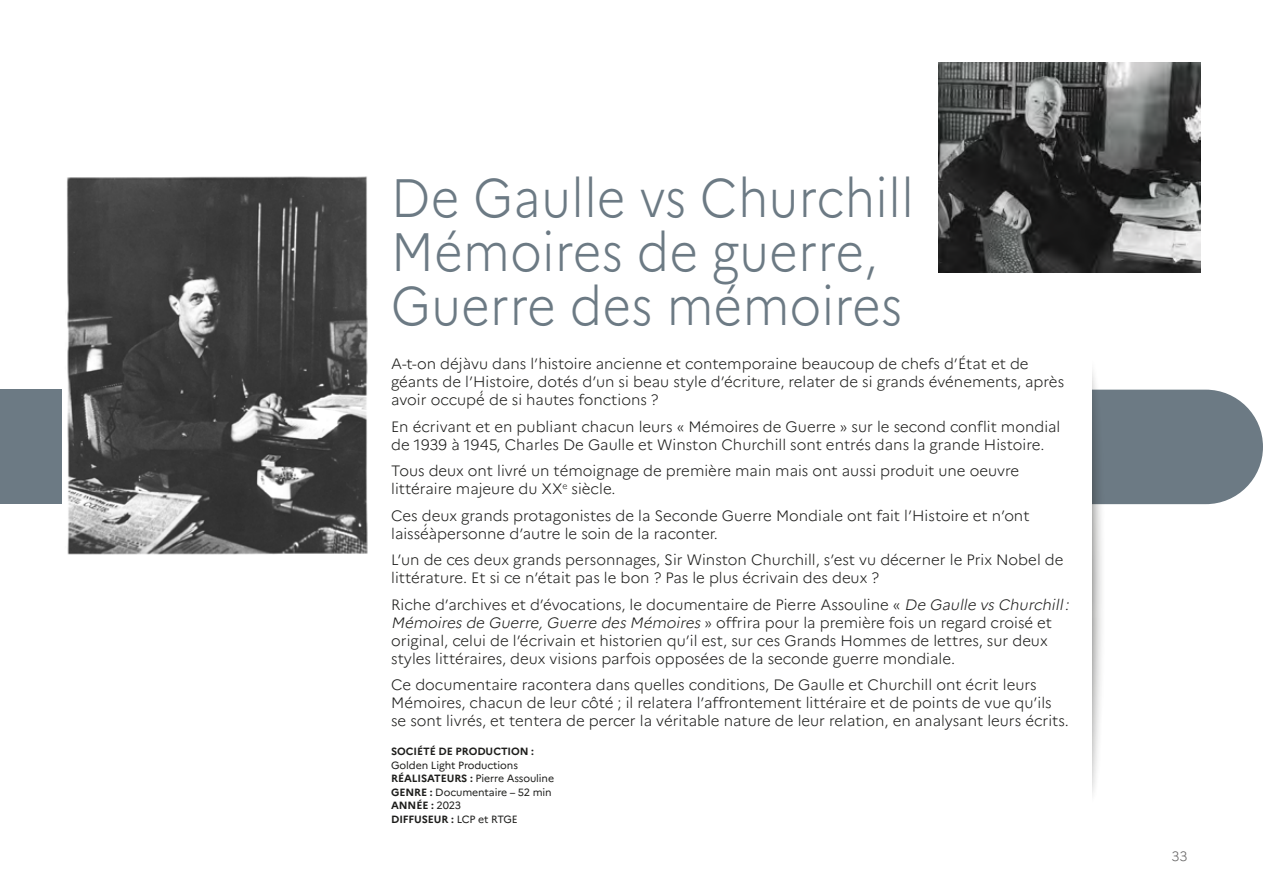
<style>
.page{position:relative;width:1263px;height:893px;background:#fff}
.page>*{position:absolute;margin:0;border:0;box-sizing:border-box;transform-origin:0 0}
.t1{font:300 54px/54px "Marianne";letter-spacing:.01em;color:#6c7a84;scale:.9 1}
.t2{font:300 15px/18px "Marianne";color:#1d1d1b}
.t3{font:300 13.5px "Marianne";color:#646363}
.t4{font:10.5px/13.5px "Marianne";letter-spacing:-.01em;color:#1d1d1b}
.t5{font:700 10.5px "Marianne";letter-spacing:-.01em;color:#1d1d1b}
.s1{font-style:italic}
.s2{font-weight:700}
</style>
<div class="page">
<svg style="left:1106px;top:390px;width:157px;height:114px;background:#77848d"></svg>
<div style="left:0;top:390px;width:767px;height:114px;background:#6c7a84"></div>
<div style="left:1056px;top:355px;width:50px;height:456px;background:#1d1d1b;opacity:.75"></div>
<div style="left:349px;top:343px;width:743px;height:480px;background:#fff"></div>
<img style="left:63px;top:176px;width:305px;height:379px">
<img style="left:938px;top:63px;width:262px;height:209px">
<h1 class="t1" style="left:391px;top:171px;width:582px">De Gaulle vs Churchill<br>Mémoires de guerre,<br>Guerre des mémoires</h1>
<p class="t2" style="left:391px;top:355px;width:674px">A-t-on déjàvu dans l’histoire ancienne et contemporaine beaucoup de chefs d’État et de géants de l’Histoire, dotés d’un si beau style d’écriture, relater de si grands événements, après avoir occupé́ de si hautes fonctions ?</p>
<p class="t2" style="left:391px;top:417px;width:671px">En écrivant et en publiant chacun leurs « Mémoires de Guerre » sur le second conflit mondial de 1939 à 1945, Charles De Gaulle et Winston Churchill sont entrés dans la grande Histoire.</p>
<p class="t2" style="left:391px;top:462px;width:629px">Tous deux ont livré un témoignage de première main mais ont aussi produit une oeuvre littéraire majeure du XX<sup>e</sup> siècle.</p>
<p class="t2" style="left:391px;top:506px;width:640px">Ces deux grands protagonistes de la Seconde Guerre Mondiale ont fait l’Histoire et n’ont laissé́àpersonne d’autre le soin de la raconter.</p>
<p class="t2" style="left:391px;top:551px;width:674px">L’un de ces deux grands personnages, Sir Winston Churchill, s’est vu décerner le Prix Nobel de littérature. Et si ce n’était pas le bon ? Pas le plus écrivain des deux ?</p>
<p class="t2" style="left:391px;top:595px;width:682px">Riche d’archives et d’évocations, le documentaire de Pierre Assouline « <span class="s1">De Gaulle vs Churchill:<br>Mémoires de Guerre,Guerre des Mémoires</span> » offrira pour la premiè re fois un regard croisé et original, celui de l’écrivain et historien qu’il est, sur ces Grands Hommes de lettres, sur deux styles littéraires, deux visions parfois opposées de la seconde guerre mondiale.</p>
<p class="t2" style="left:391px;top:676px;width:679px">Ce documentaire racontera dans quelles conditions, De Gaulle et Churchill ont écrit leurs<br>Mémoires, chacun de leur côté ; il relatera l’affrontement littéraire et de points de vue qu’ils se sont livrés, et tentera de percer la véritable nature de leur relation, en analysant leurs écrits.</p>
<p class="t5" style="left:391px;top:745px;width:144px">SOCIÉTÉ DE PRODUCTION :</p>
<p class="t4" style="left:391px;top:758px;width:164px">Golden Light Productions<br><span class="s2">RÉALISATEURS :</span> Pierre Assouline<br><span class="s2">GENRE :</span> Documentaire – 52 min<br><span class="s2">ANNÉE :</span> 2023<br><span class="s2">DIFFUSEUR :</span> LCP et RTGE</p>
<p class="t3" style="left:1171px;top:848px;width:18px">33</p>
</div>
